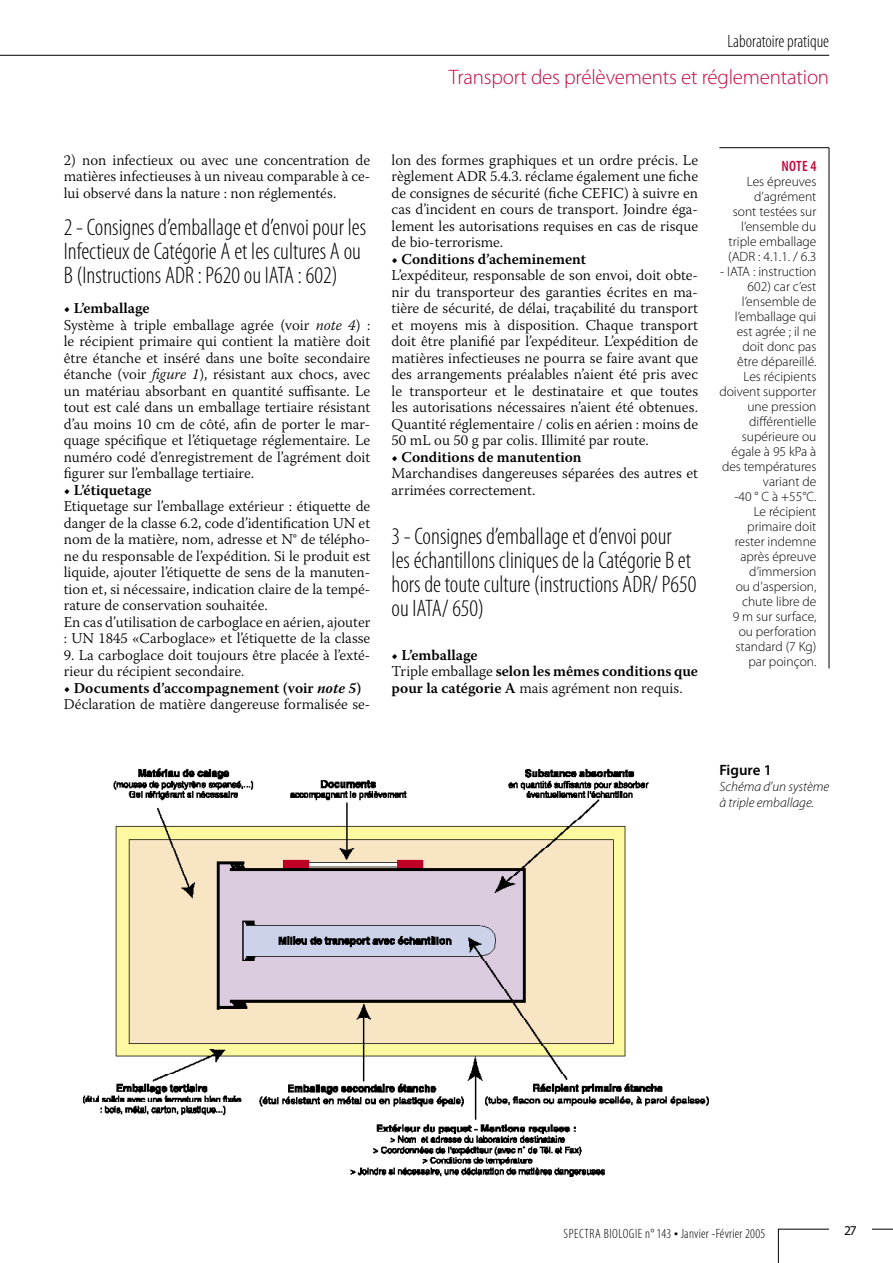
<style>
.page{position:relative;width:893px;height:1263px;background:#fff}
.page>*{position:absolute;margin:0;border:0;box-sizing:border-box;transform-origin:0 0}
.t1{font:300 condensed 24px/24px "Myriad Pro";color:#000}
.t2{font:300 21px "Myriad Pro";letter-spacing:-.01em;color:#c5073d}
.t3{font:300 condensed 18px "Myriad Pro";color:#000}
.t4{font:300 15px/16.5px "Warnock Pro";color:#000}
.t5{font:600 15px/16.5px "Warnock Pro";color:#000}
.t6{font:600 15px "Myriad Pro";color:#000}
.t7{font:600 condensed 15px "Myriad Pro";color:#c5073d}
.t8{font:300 13.5px/15px "Myriad Pro";color:#000;text-align:right}
.t9{font:300 condensed 13.5px "Myriad Pro";letter-spacing:.02em;color:#000}
.t10{font:italic 300 13.5px/16.2px "Myriad Pro";color:#000}
.t11{font:13.5px "Myriad Pro";color:#000}
.s1{font-weight:600}
.s2{font-style:italic}
.s3{font-weight:600;font-style:italic}
.s4{font-weight:300}
.s5{font-size:16.5px}
</style>
<div class="page">
<svg style="left:778px;top:1229px;width:115px;height:34px"></svg>
<div style="left:829px;top:1214px;width:43px;height:28px;background:#fff"></div>
<hr style="left:0;top:55px;width:829px;height:1px;background:#000">
<hr style="left:829px;top:148px;width:1px;height:520px;background:#000">
<hr style="left:719px;top:147px;width:110px;height:1px;background:#000">
<img style="left:84px;top:768px;width:624px;height:408px">
<p class="t3" style="left:728px;top:30px;width:103px">Laboratoire pratique</p>
<h2 class="t2" style="left:449px;top:64px;width:382px">Transport des prélèvements et réglementation</h2>
<p class="t4" style="left:64px;top:151px;width:308px;text-align:justify">2) non infectieux ou avec une concentration de matières infectieuses à un niveau comparable à ce&shy;lui observé dans la nature : non réglementés.</p>
<h1 class="t1" style="left:64px;top:215px;width:304px">2 - Consignes d’emballage et d’envoi pour les<br>Infectieux de Catégorie A et les cultures A ou<br>B (Instructions ADR : P620 ou IATA : 602)</h1>
<p class="t4" style="left:64px;top:300px;width:308px"><span class="s1">• L’emballage<br></span>Système à triple emballage agrée (voir <span class="s2">note 4</span>) : le récipient primaire qui contient la matière doit être étanche et inséré dans une boîte secondaire étanche (voir <span class="s2">figure 1</span>), résistant aux chocs, avec un matériau absorbant en quantité suffisante. Le tout est calé dans un emballage tertiaire résistant d’au moins 10 cm de côté, afin de porter le mar&shy;quage spécifique et l’étiquetage réglementaire. Le numéro codé d’enregistrement de l’agrément doit figurer sur l’emballage tertiaire.</p>
<p class="t5" style="left:64px;top:481px;width:89px">• L’étiquetage</p>
<p class="t4" style="left:64px;top:498px;width:308px">Etiquetage sur l’emballage extérieur : étiquette de danger de la classe 6.2, code d’identification UN et nom de la matière, nom, adresse et N° de télépho&shy;ne du responsable de l’expédition. Si le produit est liquide, ajouter l’étiquette de sens de la manuten&shy;tion et, si nécessaire, indication claire de la tempé&shy;rature de conservation souhaitée.<br>En cas d’utilisation de carboglace en aérien, ajouter : UN 1845 «Carboglace» et l’étiquette de la classe</p>
<p class="t4" style="left:64px;top:646px;width:308px">9. La carboglace doit toujours être placée à l’exté&shy;rieur du récipient secondaire.</p>
<p class="t4" style="left:64px;top:679px;width:308px"><span class="s1">• Documents d’accompagnement (voir</span> <span class="s3">note 5</span><span class="s1">)<br></span>Déclaration de matière dangereuse formalisée se-</p>
<p class="t4" style="left:392px;top:151px;width:308px;text-align:justify">lon des formes graphiques et un ordre précis. Le règlement ADR 5.4.3. réclame également une fiche de consignes de sécurité (fiche CEFIC) à suivre en cas d’incident en cours de transport. Joindre éga&shy;lement les autorisations requises en cas de risque de bio-terrorisme.</p>
<p class="t5" style="left:392px;top:250px;width:196px">• Conditions d’acheminement</p>
<p class="t4" style="left:392px;top:267px;width:308px;text-align:justify">L’expéditeur, responsable de son envoi, doit obte&shy;nir du transporteur des garanties écrites en ma&shy;tière de sécurité, de délai, traçabilité du transport et moyens mis à disposition. Chaque transport doit être planifié par l’expéditeur. L’expédition de matières infectieuses ne pourra se faire avant que des arrangements préalables n’aient été pris avec le transporteur et le destinataire et que toutes les autorisations nécessaires n’aient été obtenues.<br>Quantité réglementaire / colis en aérien : moins de 50 mL ou 50 g par colis. Illimité par route.</p>
<p class="t5" style="left:392px;top:448px;width:192px">• Conditions de manutention</p>
<p class="t4" style="left:392px;top:465px;width:308px">Marchandises dangereuses séparées des autres et arrimées correctement.</p>
<h1 class="t1" style="left:392px;top:524px;width:306px">3 - Consignes d’emballage et d’envoi pour<br>les échantillons cliniques de la Catégorie B et hors de toute culture (instructions ADR/ P650 ou IATA/ 650)</h1>
<p class="t5" style="left:392px;top:646px;width:308px">• L’emballage<br><span class="s4">Triple emballage</span> selon les mêmes conditions que pour la catégorie A <span class="s4">mais agrément non requis.</span></p>
<p class="t7" style="left:781px;top:156px;width:36px">NOTE 4</p>
<p class="t8" style="left:728px;top:173px;width:90px">Les épreuves d’agrément sont testées sur l’ensemble du triple emballage (ADR : 4.1.1. / 6.3</p>
<p class="t8" style="left:719px;top:263px;width:99px">- IATA : instruction<br>602) car c’est l’ensemble de l’emballage qui est agrée ; il ne doit donc pas être dépareillé.<br>Les récipients doivent supporter une pression différentielle supérieure ou égale à 95 kPa à des températures variant de<br>-40 ° C à +55°C.<br>Le récipient primaire doit rester indemne après épreuve d’immersion<br>ou d’aspersion, chute libre de<br>9 m sur surface, ou perforation standard (7 Kg) par poinçon.</p>
<p class="t6" style="left:719px;top:760px;width:54px">Figure 1</p>
<p class="t10" style="left:719px;top:778px;width:111px">Schéma d’un système à triple emballage.</p>
<p class="t9" style="left:564px;top:1225px;width:203px">Spectra Biologie n°143 <span class="s5">•</span> Janvier -Février 2005</p>
<p class="t11" style="left:844px;top:1222px;width:14px">27</p>
</div>
